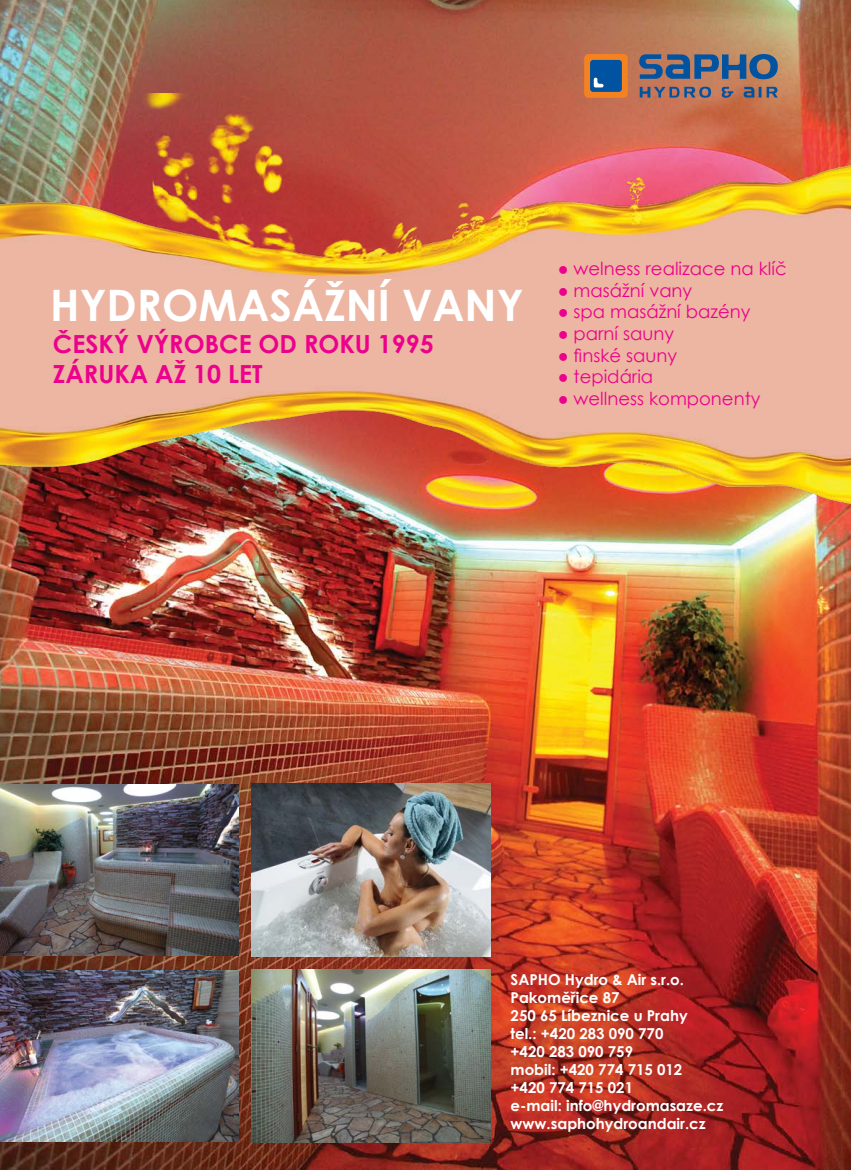
<style>
.page{position:relative;width:851px;height:1170px;background:#fff}
.page>*{position:absolute;margin:0;border:0;box-sizing:border-box;transform-origin:0 0}
.t1{font:700 43.35px "Century Gothic";color:#fff}
.t2{font:700 24.9px/30px "Century Gothic";color:#ec008c}
.t3{font:18px "Century Gothic";color:#ec008c}
.t4{font:700 15px/18px "Century Gothic";color:#fff}
</style>
<div class="page">
<img style="left:0;top:0;width:850px;height:1169px">
<img style="left:0;top:970px;width:238px;height:171px">
<img style="left:251px;top:969px;width:239px;height:172px">
<img style="left:251px;top:783px;width:239px;height:172px">
<img style="left:0;top:784px;width:238px;height:171px">
<img style="left:0;top:94px;width:850px;height:447px">
<svg style="left:639px;top:87px;width:138px;height:11px"></svg>
<svg style="left:639px;top:54px;width:138px;height:25px"></svg>
<div style="left:584px;top:54px;width:43px;height:44px;background:#f58220;border-radius:4px"></div>
<div style="left:590px;top:60px;width:31px;height:32px;background:#0053a1;border-radius:3px"></div>
<svg style="left:593px;top:78px;width:10px;height:9px"></svg>
<h1 class="t1" style="left:50px;top:272px;width:475px">Hydromasážní vany</h1>
<h2 class="t2" style="left:53px;top:328px;width:382px">český výrobce od roku 1995 záruka až 10 let</h2>
<p class="t3" style="left:557px;top:256px;width:230px">● welness realizace na klíč</p>
<p class="t3" style="left:557px;top:278px;width:136px">● masážní vany</p>
<p class="t3" style="left:557px;top:299px;width:194px">● spa masážní bazény</p>
<p class="t3" style="left:557px;top:321px;width:118px">● parní sauny</p>
<p class="t3" style="left:557px;top:342px;width:121px">● finské sauny</p>
<p class="t3" style="left:557px;top:364px;width:97px">● tepidária</p>
<p class="t3" style="left:557px;top:386px;width:204px">● wellness komponenty</p>
<p class="t4" style="left:510px;top:969px;width:214px">SAPHO Hydro &amp; Air s.r.o.<br>Pakoměřice 87<br>250 65 Líbeznice u Prahy<br>tel.: +420 283 090 770<br>+420 283 090 759<br>mobil: +420 774 715 012<br>+420 774 715 021<br>e-mail: info@hydromasaze.cz www.saphohydroandair.cz</p>
</div>
